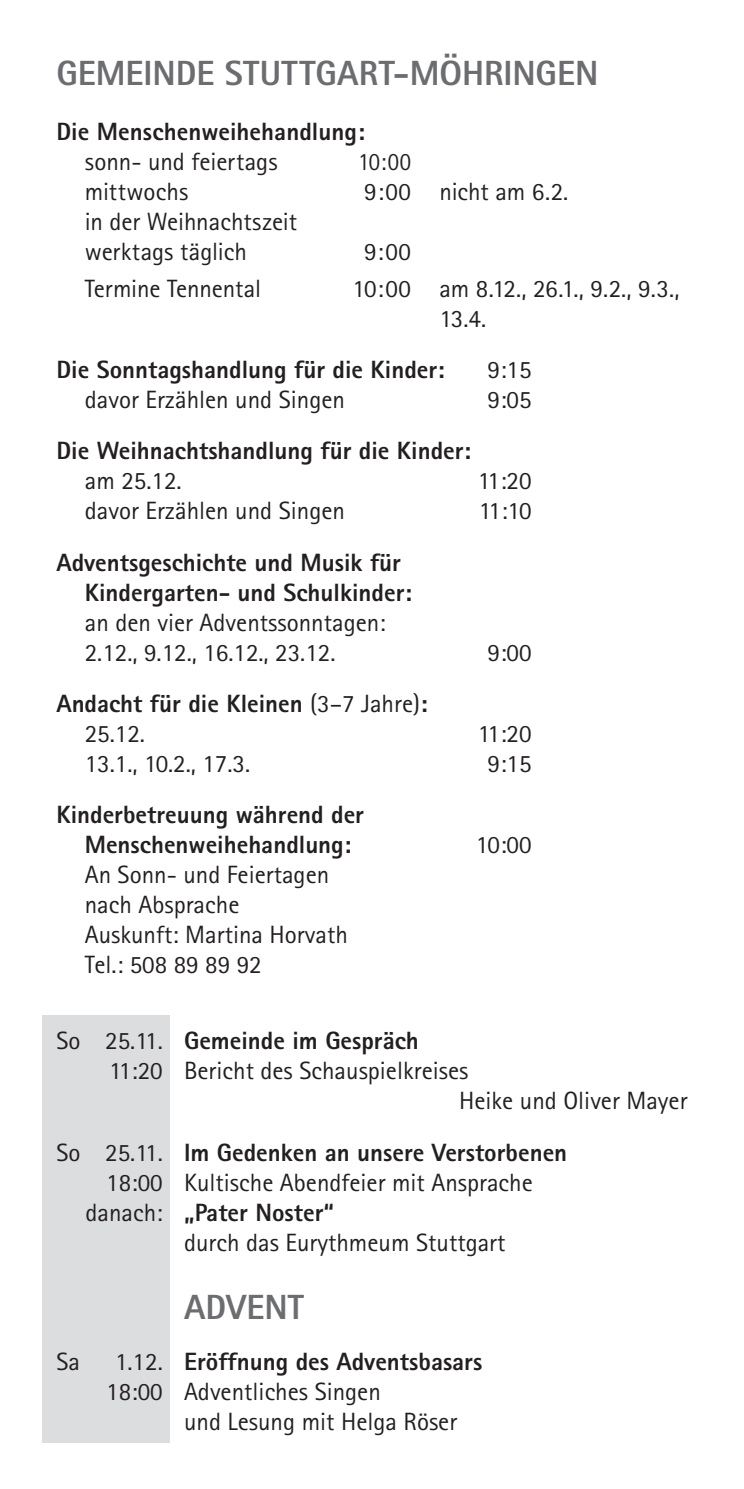
<style>
.page{position:relative;width:744px;height:1489px;background:#fff}
.page>*{position:absolute;margin:0;border:0;box-sizing:border-box;transform-origin:0 0}
.t1{font:800 35px "Rotis Sans Serif";color:#6c6d70}
.t2{font:25px/30px "Rotis Sans Serif";color:#231f20}
.t3{font:800 25px/30px "Rotis Sans Serif";color:#231f20}
.t4{font:25px/30px "Rotis Sans Serif";letter-spacing:-.02em;color:#231f20}
.t5{font:25px "Rotis Sans Serif";color:#231f20;scale:.9 1}
.s1{font-weight:400}
.s2{font-weight:800}
</style>
<div class="page">
<div style="left:42px;top:1015px;width:128px;height:427px;background:#dcdddf"></div>
<h1 class="t1" style="left:56px;top:60px;width:543px">GEMEINDE STUTTGART-MÖHRINGEN</h1>
<p class="t3" style="left:56px;top:119px;width:310px">Die Menschenweihehandlung:</p>
<p class="t2" style="left:85px;top:149px;width:194px">sonn- und feiertags</p>
<p class="t5" style="left:358px;top:152px;width:60px">10:00</p>
<p class="t2" style="left:85px;top:179px;width:105px">mittwochs</p>
<p class="t2" style="left:364px;top:179px;width:205px">9:00 nicht am 6.2.</p>
<p class="t2" style="left:85px;top:209px;width:214px">in der Weihnachtszeit werktags täglich</p>
<p class="t2" style="left:364px;top:239px;width:48px">9:00</p>
<p class="t2" style="left:85px;top:276px;width:178px">Termine Tennental</p>
<p class="t4" style="left:439px;top:276px;width:242px;text-indent:-87px">10:00 am 8.12., 26.1., 9.2., 9.3.,<br>13.4.</p>
<p class="t3" style="left:56px;top:357px;width:389px">Die Sonntagshandlung für die Kinder:</p>
<p class="t2" style="left:487px;top:357px;width:45px">9:15</p>
<p class="t2" style="left:85px;top:387px;width:262px">davor Erzählen und Singen</p>
<p class="t2" style="left:487px;top:387px;width:45px">9:05</p>
<p class="t3" style="left:56px;top:438px;width:416px">Die Weihnachtshandlung für die Kinder:</p>
<p class="t2" style="left:85px;top:468px;width:98px">am 25.12.</p>
<p class="t2" style="left:477px;top:468px;width:55px">11:20</p>
<p class="t2" style="left:85px;top:498px;width:262px">davor Erzählen und Singen</p>
<p class="t2" style="left:478px;top:498px;width:54px">11:10</p>
<p class="t3" style="left:85px;top:549px;width:328px;text-indent:-28px">Adventsgeschichte und Musik für<br>Kindergarten- und Schulkinder:</p>
<p class="t2" style="left:85px;top:609px;width:302px">an den vier Adventssonntagen:<br>2.12., 9.12., 16.12., 23.12.</p>
<p class="t2" style="left:487px;top:639px;width:45px">9:00</p>
<p class="t3" style="left:85px;top:691px;width:344px;text-indent:-28px">Andacht für die Kleinen <span class="s1">(3–7 Jahre)</span>:<br><span class="s1">25.12.</span></p>
<p class="t2" style="left:477px;top:721px;width:55px">11:20</p>
<p class="t2" style="left:85px;top:751px;width:167px">13.1., 10.2., 17.3.</p>
<p class="t2" style="left:487px;top:751px;width:45px">9:15</p>
<p class="t3" style="left:85px;top:802px;width:281px;text-indent:-28px">Kinderbetreuung während der<br>Menschenweihehandlung:</p>
<p class="t2" style="left:476px;top:832px;width:57px">10:00</p>
<p class="t2" style="left:85px;top:862px;width:264px">An Sonn- und Feiertagen nach Absprache<br>Auskunft: Martina Horvath<br>Tel.: 508 89 89 92</p>
<p class="t3" style="left:56px;top:1028px;width:364px"><span class="s1">So 25.11.</span> Gemeinde im Gespräch</p>
<p class="t2" style="left:109px;top:1058px;width:361px">11:20 Bericht des Schauspielkreises</p>
<p class="t2" style="left:459px;top:1088px;width:230px">Heike und Oliver Mayer</p>
<p class="t3" style="left:56px;top:1139px;width:512px"><span class="s1">So 25.11.</span> Im Gedenken an unsere Verstorbenen</p>
<p class="t2" style="left:106px;top:1169px;width:428px">18:00 Kultische Abendfeier mit Ansprache</p>
<p class="t3" style="left:85px;top:1199px;width:250px"><span class="s1">danach:</span> „Pater Noster“</p>
<p class="t2" style="left:184px;top:1229px;width:323px">durch das Eurythmeum Stuttgart</p>
<h1 class="t1" style="left:184px;top:1294px;width:121px">ADVENT</h1>
<p class="t2" style="left:56px;top:1349px;width:25px">Sa</p>
<p class="t2" style="left:106px;top:1349px;width:377px;text-indent:9px">1.12. <span class="s2">Eröffnung des Adventsbasars<br></span>18:00 Adventliches Singen</p>
<p class="t2" style="left:184px;top:1409px;width:275px">und Lesung mit Helga Röser</p>
</div>
